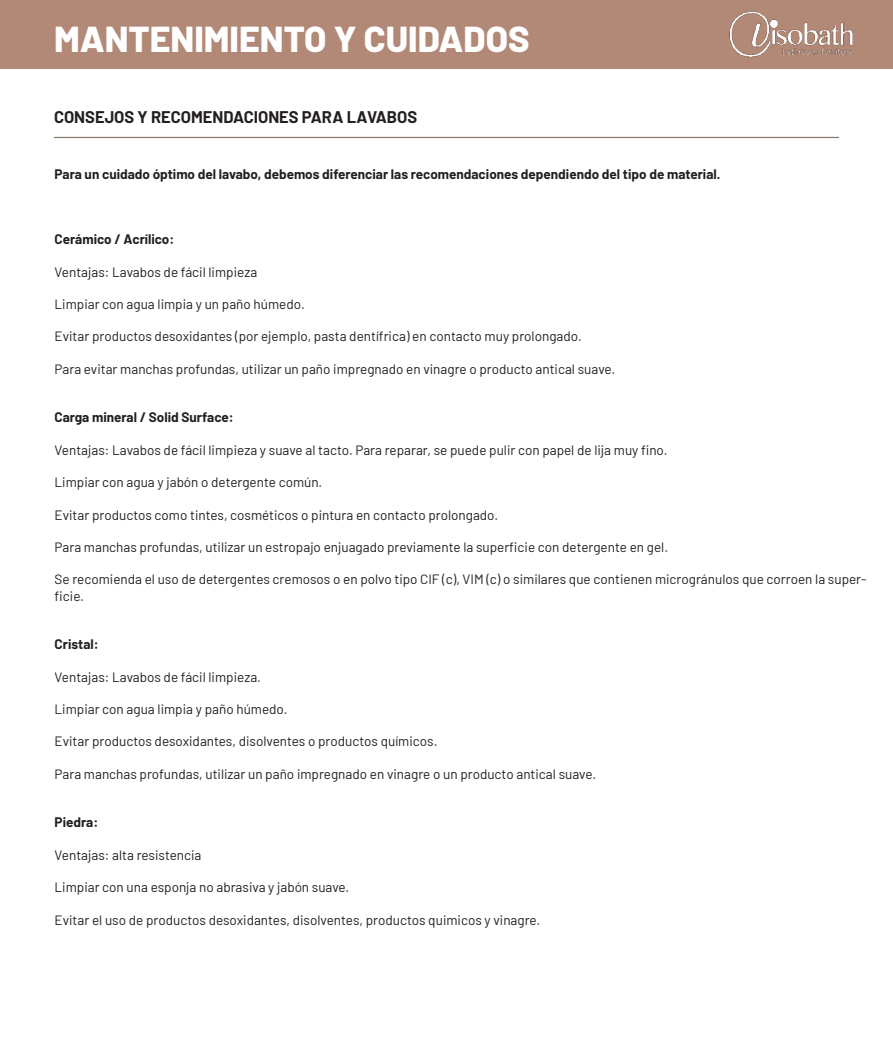
<style>
.page{position:relative;width:893px;height:1063px;background:#fff}
.page>*{position:absolute;margin:0;border:0;box-sizing:border-box;transform-origin:0 0}
.t1{font:800 36px "Barlow";color:#fff}
.t2{font:700 16.5px "Barlow";color:#231f20}
.t3{font:13.5px/16.2px "Barlow";color:#231f20}
.t4{font:700 13.5px "Barlow";color:#231f20}
</style>
<div class="page">
<div style="left:0;top:0;width:893px;height:68px;background:#b28876"></div>
<hr style="left:54px;top:137px;width:785px;height:1px;background:#867668">
<img style="left:729px;top:11px;width:124px;height:46px">
<h1 class="t1" style="left:54px;top:12px;width:477px">MANTENIMIENTO Y CUIDADOS</h1>
<p class="t2" style="left:54px;top:105px;width:365px">CONSEJOS Y RECOMENDACIONES PARA LAVABOS</p>
<p class="t4" style="left:55px;top:164px;width:667px">Para un cuidado óptimo del lavabo, debemos diferenciar las recomendaciones dependiendo del tipo de material.</p>
<p class="t4" style="left:55px;top:229px;width:121px">Cerámico / Acrílico:</p>
<p class="t3" style="left:55px;top:263px;width:204px">Ventajas: Lavabos de fácil limpieza</p>
<p class="t3" style="left:55px;top:295px;width:252px">Limpiar con agua limpia y un paño húmedo.</p>
<p class="t3" style="left:55px;top:327px;width:529px">Evitar productos desoxidantes (por ejemplo, pasta dentífrica) en contacto muy prolongado.</p>
<p class="t3" style="left:55px;top:360px;width:562px">Para evitar manchas profundas, utilizar un paño impregnado en vinagre o producto antical suave.</p>
<p class="t4" style="left:55px;top:407px;width:181px">Carga mineral / Solid Surface:</p>
<p class="t3" style="left:55px;top:441px;width:614px">Ventajas: Lavabos de fácil limpieza y suave al tacto. Para reparar, se puede pulir con papel de lija muy fino.</p>
<p class="t3" style="left:55px;top:473px;width:269px">Limpiar con agua y jabón o detergente común.</p>
<p class="t3" style="left:55px;top:506px;width:445px">Evitar productos como tintes, cosméticos o pintura en contacto prolongado.</p>
<p class="t3" style="left:55px;top:538px;width:615px">Para manchas profundas, utilizar un estropajo enjuagado previamente la superficie con detergente en gel.</p>
<p class="t3" style="left:55px;top:570px;width:813px">Se recomienda el uso de detergentes cremosos o en polvo tipo CIF (c), VIM (c) o similares que contienen microgránulos que corroen la super&shy;ficie.</p>
<p class="t4" style="left:55px;top:634px;width:46px">Cristal:</p>
<p class="t3" style="left:55px;top:668px;width:208px">Ventajas: Lavabos de fácil limpieza.</p>
<p class="t3" style="left:55px;top:700px;width:234px">Limpiar con agua limpia y paño húmedo.</p>
<p class="t3" style="left:55px;top:732px;width:384px">Evitar productos desoxidantes, disolventes o productos químicos.</p>
<p class="t3" style="left:55px;top:765px;width:543px">Para manchas profundas, utilizar un paño impregnado en vinagre o un producto antical suave.</p>
<p class="t4" style="left:55px;top:812px;width:45px">Piedra:</p>
<p class="t3" style="left:55px;top:846px;width:148px">Ventajas: alta resistencia</p>
<p class="t3" style="left:55px;top:878px;width:296px">Limpiar con una esponja no abrasiva y jabón suave.</p>
<p class="t3" style="left:55px;top:911px;width:487px">Evitar el uso de productos desoxidantes, disolventes, productos quimicos y vinagre.</p>
</div>
